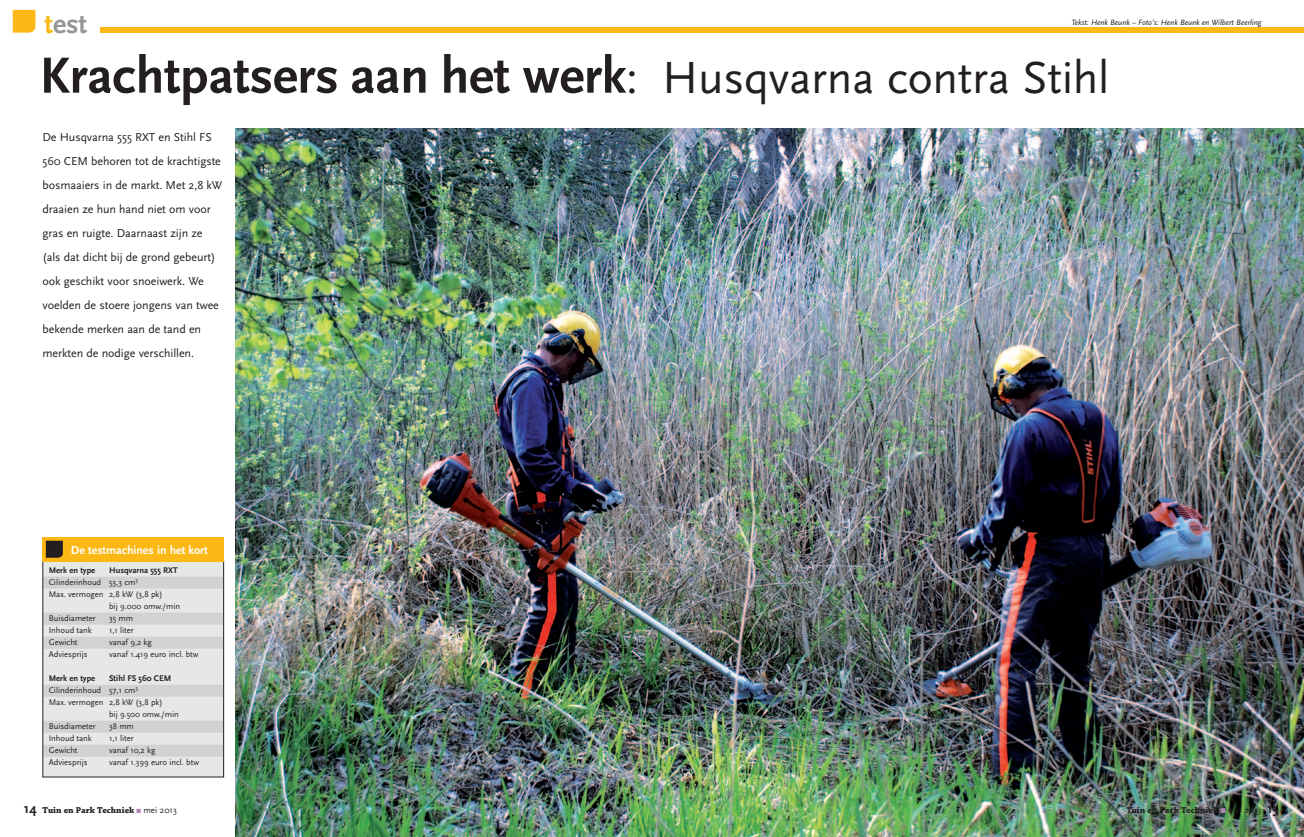
<style>
.page{position:relative;width:1304px;height:837px;background:#fff}
.page>*{position:absolute;margin:0;border:0;box-sizing:border-box;transform-origin:0 0}
.t1{font:700 53px "Scala Sans OT";letter-spacing:-.005em;color:#231f20}
.t2{font:700 28px "Scala Sans OT";color:#939598}
.t3{font:12px/24px "Scala Sans OT";letter-spacing:-.005em;color:#231f20}
.t4{font:700 12px "Scala Sans OT";letter-spacing:-.005em;color:#fff}
.t5{font:700 9px "Chaparral Pro";color:#231f20}
.t6{font:8.6px "Scala Sans OT";letter-spacing:-.005em;color:#231f20}
.t7{font:700 8.6px "Scala Sans OT";letter-spacing:-.005em;color:#231f20}
.t8{font:italic 8px "Scala Sans OT";letter-spacing:-.005em;color:#231f20}
.s1{color:#fcb814}
.s2{font-weight:400;font-size:47px}
.s3{font-family:"Scala Sans OT";font-size:14px}
.s4{color:#b085b1}
.s5{font-family:"Scala Sans OT";font-weight:400}
</style>
<div class="page">
<img style="left:235px;top:128px;width:1069px;height:708px">
<svg style="left:13px;top:10px;width:22px;height:23px"></svg>
<div style="left:101px;top:27px;width:551px;height:6px;background:#fcb814"></div>
<div style="left:652px;top:27px;width:652px;height:6px;background:#fcb814"></div>
<div style="left:43px;top:561px;width:181px;height:215px;background:#e6e7e9"></div>
<div style="left:43px;top:576px;width:180px;height:12px;background:#d1d2d4"></div>
<div style="left:43px;top:612px;width:180px;height:12px;background:#d1d2d4"></div>
<div style="left:43px;top:636px;width:180px;height:12px;background:#d1d2d4"></div>
<div style="left:43px;top:684px;width:180px;height:12px;background:#d1d2d4"></div>
<div style="left:43px;top:720px;width:180px;height:12px;background:#d1d2d4"></div>
<div style="left:43px;top:744px;width:180px;height:12px;background:#d1d2d4"></div>
<div style="left:43px;top:537px;width:181px;height:24px;background:#fcb814"></div>
<svg style="left:46px;top:540px;width:17px;height:17px"></svg>
<h2 class="t2" style="left:44px;top:8px;width:44px"><span class="s1">t</span>est</h2>
<p class="t8" style="left:1071px;top:18px;width:192px">Tekst: Henk Beunk – Foto’s: Henk Beunk en Wilbert Beerling</p>
<h1 class="t1" style="left:40px;top:46px;width:1071px">Krachtpatsers aan het werk<span class="s2">: Husqvarna contra Stihl</span></h1>
<p class="t3" style="left:43px;top:125px;width:181px">De Husqvarna 555 RXT en Stihl FS<br>560 CEM behoren tot de krachtigste bosmaaiers in de markt. Met 2,8 kW draaien ze hun hand niet om voor gras en ruigte. Daarnaast zijn ze (als dat dicht bij de grond gebeurt) ook geschikt voor snoeiwerk. We voelden de stoere jongens van twee bekende merken aan de tand en merkten de nodige verschillen.</p>
<h3 class="t4" style="left:71px;top:542px;width:139px">De testmachines in het kort</h3>
<p class="t7" style="left:49px;top:565px;width:48px">Merk en type</p>
<p class="t7" style="left:109px;top:565px;width:70px">Husqvarna 555 RXT</p>
<p class="t6" style="left:49px;top:577px;width:91px">Cilinderinhoud 53,3 cm<sup>3</sup></p>
<p class="t6" style="left:49px;top:589px;width:115px">Max. vermogen 2,8 kW (3,8 pk)</p>
<p class="t6" style="left:109px;top:601px;width:73px">bij 9.000 omw./min</p>
<p class="t6" style="left:49px;top:613px;width:48px">Buisdiameter</p>
<p class="t6" style="left:109px;top:613px;width:26px">35 mm</p>
<p class="t6" style="left:49px;top:625px;width:45px">Inhoud tank</p>
<p class="t6" style="left:109px;top:625px;width:26px">1,1 liter</p>
<p class="t6" style="left:49px;top:637px;width:30px">Gewicht</p>
<p class="t6" style="left:109px;top:637px;width:44px">vanaf 9,2 kg</p>
<p class="t6" style="left:49px;top:649px;width:40px">Adviesprijs</p>
<p class="t6" style="left:109px;top:649px;width:91px">vanaf 1.419 euro incl. btw</p>
<p class="t7" style="left:49px;top:673px;width:48px">Merk en type</p>
<p class="t7" style="left:109px;top:673px;width:64px">Stihl FS 560 CEM</p>
<p class="t6" style="left:49px;top:685px;width:91px">Cilinderinhoud 57,1 cm<sup>3</sup></p>
<p class="t6" style="left:49px;top:697px;width:115px">Max. vermogen 2,8 kW (3,8 pk)</p>
<p class="t6" style="left:109px;top:709px;width:71px">bij 9.500 omw./min</p>
<p class="t6" style="left:49px;top:721px;width:48px">Buisdiameter</p>
<p class="t6" style="left:109px;top:721px;width:26px">38 mm</p>
<p class="t6" style="left:49px;top:733px;width:45px">Inhoud tank</p>
<p class="t6" style="left:109px;top:733px;width:26px">1,1 liter</p>
<p class="t6" style="left:49px;top:745px;width:30px">Gewicht</p>
<p class="t6" style="left:109px;top:745px;width:48px">vanaf 10,2 kg</p>
<p class="t6" style="left:49px;top:757px;width:40px">Adviesprijs</p>
<p class="t6" style="left:109px;top:757px;width:92px">vanaf 1.399 euro incl. btw</p>
<p class="t5" style="left:24px;top:804px;width:154px"><span class="s3">14</span> Tuin en Park Techniek <span class="s4">■</span> <span class="s5">mei 2013</span></p>
<p class="t5" style="left:1126px;top:804px;width:153px">Tuin en Park Techniek <span class="s4">■</span> <span class="s5">mei 2013</span> <span class="s3">15</span></p>
</div>
